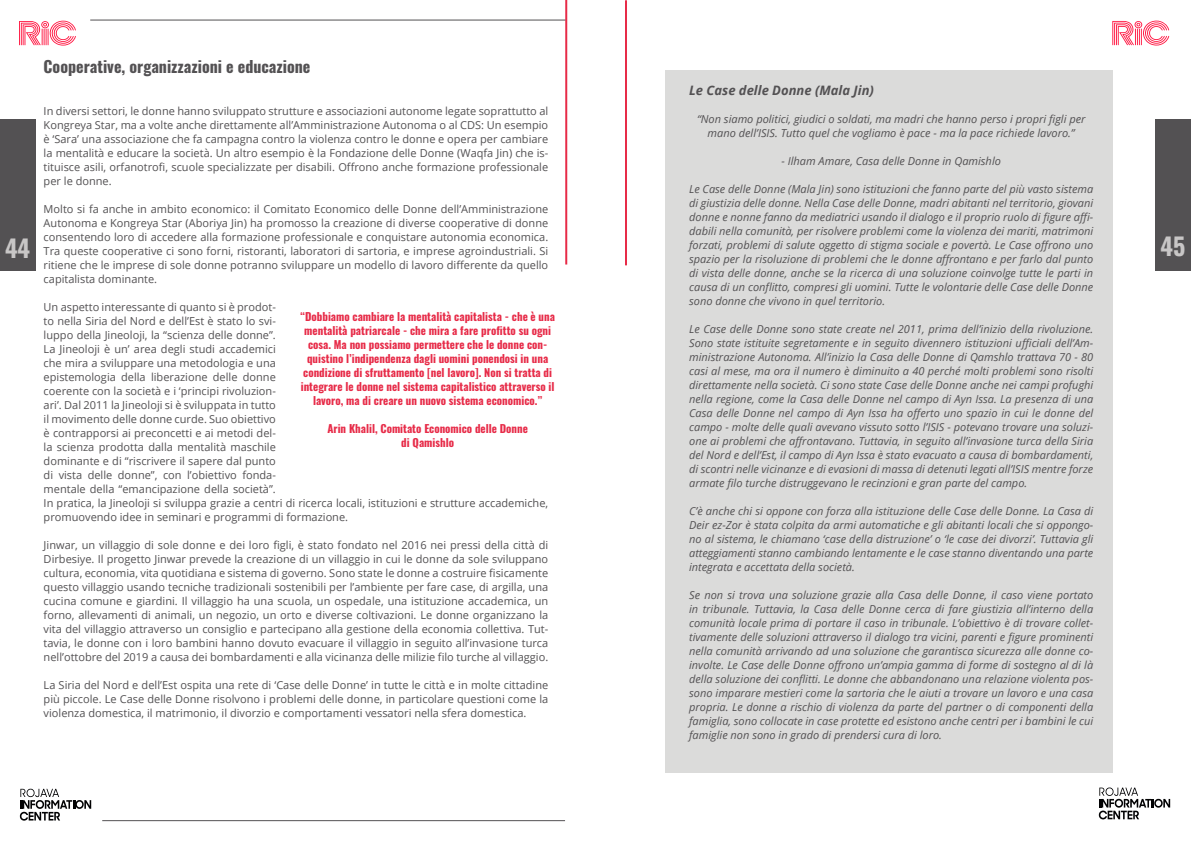
<style>
.page{position:relative;width:1191px;height:842px;background:#fff}
.page>*{position:absolute;margin:0;border:0;box-sizing:border-box;transform-origin:0 0}
.t1{font:700 24px "Oswald";color:#c8c6c6}
.t2{font:700 16px "Oswald";color:#535153}
.t3{font:italic 700 13px "Open Sans";color:#535153}
.t4{font:italic 11px/14px "Open Sans";color:#535153;text-align:justify}
.t5{font:11px/14px "Open Sans";color:#535153;text-align:justify}
.t6{font:700 11px/14px "Oswald";color:#e72b48;text-align:center}
</style>
<div class="page">
<svg style="left:1098px;top:787px;width:72px;height:32px"></svg>
<hr style="left:625px;top:0;width:2px;height:265px;background:#e72b48">
<div style="left:1155px;top:120px;width:36px;height:151px;background:#535153"></div>
<svg style="left:1112px;top:21px;width:57px;height:25px"></svg>
<hr style="left:90px;top:20px;width:476px;height:1px;background:#535153">
<svg style="left:20px;top:788px;width:71px;height:33px"></svg>
<hr style="left:102px;top:820px;width:463px;height:1px;background:#535153">
<hr style="left:565px;top:0;width:2px;height:264px;background:#e72b48">
<div style="left:0;top:119px;width:36px;height:152px;background:#535153"></div>
<svg style="left:19px;top:21px;width:57px;height:25px"></svg>
<div style="left:665px;top:71px;width:448px;height:702px;background:#dbdbda"></div>
<h2 class="t2" style="left:44px;top:58px;width:268px">Cooperative, organizzazioni e educazione</h2>
<p class="t5" style="left:44px;top:104px;width:506px">In diversi settori, le donne hanno sviluppato strutture e associazioni autonome legate soprattutto al Kongreya Star, ma a volte anche direttamente all’Amministrazione Autonoma o al CDS: Un esempio è ‘Sara’ una associazione che fa campagna contro la violenza contro le donne e opera per cambiare la mentalità e educare la società. Un altro esempio è la Fondazione delle Donne (Waqfa Jin) che is&shy;tituisce asili, orfanotrofi, scuole specializzate per disabili. Offrono anche formazione professionale per le donne.</p>
<p class="t5" style="left:44px;top:202px;width:506px">Molto si fa anche in ambito economico: il Comitato Economico delle Donne dell’Amministrazione Autonoma e Kongreya Star (Aboriya Jin) ha promosso la creazione di diverse cooperative di donne consentendo loro di accedere alla formazione professionale e conquistare autonomia economica.<br>Tra queste cooperative ci sono forni, ristoranti, laboratori di sartoria, e imprese agroindustriali. Si ritiene che le imprese di sole donne potranno sviluppare un modello di lavoro differente da quello capitalista dominante.</p>
<p class="t5" style="left:44px;top:300px;width:506px;text-align:left">Un aspetto interessante di quanto si è prodot-<br>to nella Siria del Nord e dell’Est è stato lo svi-<br>luppo della Jineoloji, la “scienza delle donne”.<br>La Jineoloji è un’ area degli studi accademici<br>che mira a sviluppare una metodologia e una<br>epistemologia della liberazione delle donne<br>coerente con la società e i ‘principi rivoluzion-<br>ari’. Dal 2011 la Jineoloji si è sviluppata in tutto<br>il movimento delle donne curde. Suo obiettivo<br>è contrapporsi ai preconcetti e ai metodi del-<br>la scienza prodotta dalla mentalità maschile<br>dominante e di “riscrivere il sapere dal punto<br>di vista delle donne”, con l’obiettivo fonda-<br>mentale della “emancipazione della società”.<br>In pratica, la Jineoloji si sviluppa grazie a centri di ricerca locali, istituzioni e strutture accademiche, promuovendo idee in seminari e programmi di formazione.</p>
<p class="t5" style="left:44px;top:538px;width:506px">Jinwar, un villaggio di sole donne e dei loro figli, è stato fondato nel 2016 nei pressi della città di Dirbesiye. Il progetto Jinwar prevede la creazione di un villaggio in cui le donne da sole sviluppano cultura, economia, vita quotidiana e sistema di governo. Sono state le donne a costruire fisicamente questo villaggio usando tecniche tradizionali sostenibili per l’ambiente per fare case, di argilla, una cucina comune e giardini. Il villaggio ha una scuola, un ospedale, una istituzione accademica, un forno, allevamenti di animali, un negozio, un orto e diverse coltivazioni. Le donne organizzano la vita del villaggio attraverso un consiglio e partecipano alla gestione della economia collettiva. Tut&shy;tavia, le donne con i loro bambini hanno dovuto evacuare il villaggio in seguito all’invasione turca nell’ottobre del 2019 a causa dei bombardamenti e alla vicinanza delle milizie filo turche al villaggio.</p>
<p class="t5" style="left:44px;top:678px;width:506px">La Siria del Nord e dell’Est ospita una rete di ‘Case delle Donne’ in tutte le città e in molte cittadine più piccole. Le Case delle Donne risolvono i problemi delle donne, in particolare questioni come la violenza domestica, il matrimonio, il divorzio e comportamenti vessatori nella sfera domestica.</p>
<p class="t3" style="left:689px;top:81px;width:186px">Le Case delle Donne (Mala Jin)</p>
<p class="t4" style="left:697px;top:111px;width:390px;text-align:center">“Non siamo politici, giudici o soldati, ma madri che hanno perso i propri figli per mano dell’ISIS. Tutto quel che vogliamo è pace - ma la pace richiede lavoro.”</p>
<p class="t4" style="left:781px;top:153px;width:221px">- Ilham Amare, Casa delle Donne in Qamishlo</p>
<p class="t4" style="left:689px;top:181px;width:406px">Le Case delle Donne (Mala Jin) sono istituzioni che fanno parte del più vasto sistema di giustizia delle donne. Nella Case delle Donne, madri abitanti nel territorio, giovani donne e nonne fanno da mediatrici usando il dialogo e il proprio ruolo di figure affi&shy;dabili nella comunità, per risolvere problemi come la violenza dei mariti, matrimoni forzati, problemi di salute oggetto di stigma sociale e povertà. Le Case offrono uno spazio per la risoluzione di problemi che le donne affrontano e per farlo dal punto di vista delle donne, anche se la ricerca di una soluzione coinvolge tutte le parti in causa di un conflitto, compresi gli uomini. Tutte le volontarie delle Case delle Donne sono donne che vivono in quel territorio.</p>
<p class="t4" style="left:689px;top:321px;width:406px">Le Case delle Donne sono state create nel 2011, prima dell’inizio della rivoluzione.<br>Sono state istituite segretamente e in seguito divennero istituzioni ufficiali dell’Am&shy;ministrazione Autonoma. All’inizio la Casa delle Donne di Qamshlo trattava 70 - 80 casi al mese, ma ora il numero è diminuito a 40 perché molti problemi sono risolti direttamente nella società. Ci sono state Case delle Donne anche nei campi profughi nella regione, come la Casa delle Donne nel campo di Ayn Issa. La presenza di una Casa delle Donne nel campo di Ayn Issa ha offerto uno spazio in cui le donne del campo - molte delle quali avevano vissuto sotto l’ISIS - potevano trovare una soluzi&shy;one ai problemi che affrontavano. Tuttavia, in seguito all’invasione turca della Siria del Nord e dell’Est, il campo di Ayn Issa è stato evacuato a causa di bombardamenti, di scontri nelle vicinanze e di evasioni di massa di detenuti legati all’ISIS mentre forze armate filo turche distruggevano le recinzioni e gran parte del campo.</p>
<p class="t4" style="left:689px;top:504px;width:405px">C’è anche chi si oppone con forza alla istituzione delle Case delle Donne. La Casa di Deir ez-Zor è stata colpita da armi automatiche e gli abitanti locali che si oppongo&shy;no al sistema, le chiamano ‘case della distruzione’ o ‘le case dei divorzi’. Tuttavia gli atteggiamenti stanno cambiando lentamente e le case stanno diventando una parte integrata e accettata della società.</p>
<p class="t4" style="left:689px;top:588px;width:405px">Se non si trova una soluzione grazie alla Casa delle Donne, il caso viene portato in tribunale. Tuttavia, la Casa delle Donne cerca di fare giustizia all’interno della comunità locale prima di portare il caso in tribunale. L’obiettivo è di trovare collet&shy;tivamente delle soluzioni attraverso il dialogo tra vicini, parenti e figure prominenti nella comunità arrivando ad una soluzione che garantisca sicurezza alle donne co&shy;involte. Le Case delle Donne offrono un’ampia gamma di forme di sostegno al di là della soluzione dei conflitti. Le donne che abbandonano una relazione violenta pos&shy;sono imparare mestieri come la sartoria che le aiuti a trovare un lavoro e una casa propria. Le donne a rischio di violenza da parte del partner o di componenti della famiglia, sono collocate in case protette ed esistono anche centri per i bambini le cui famiglie non sono in grado di prendersi cura di loro.</p>
<h1 class="t1" style="left:5px;top:236px;width:27px">44</h1>
<h1 class="t1" style="left:1160px;top:234px;width:26px">45</h1>
<p class="t6" style="left:300px;top:310px;width:256px">“Dobbiamo cambiare la mentalità capitalista - che è una mentalità patriarcale - che mira a fare profitto su ogni cosa. Ma non possiamo permettere che le donne con&shy;quistino l’indipendenza dagli uomini ponendosi in una condizione di sfruttamento [nel lavoro]. Non si tratta di integrare le donne nel sistema capitalistico attraverso il lavoro, ma di creare un nuovo sistema economico.”</p>
<p class="t6" style="left:327px;top:422px;width:202px">Arin Khalil, Comitato Economico delle Donne di Qamishlo</p>
</div>
